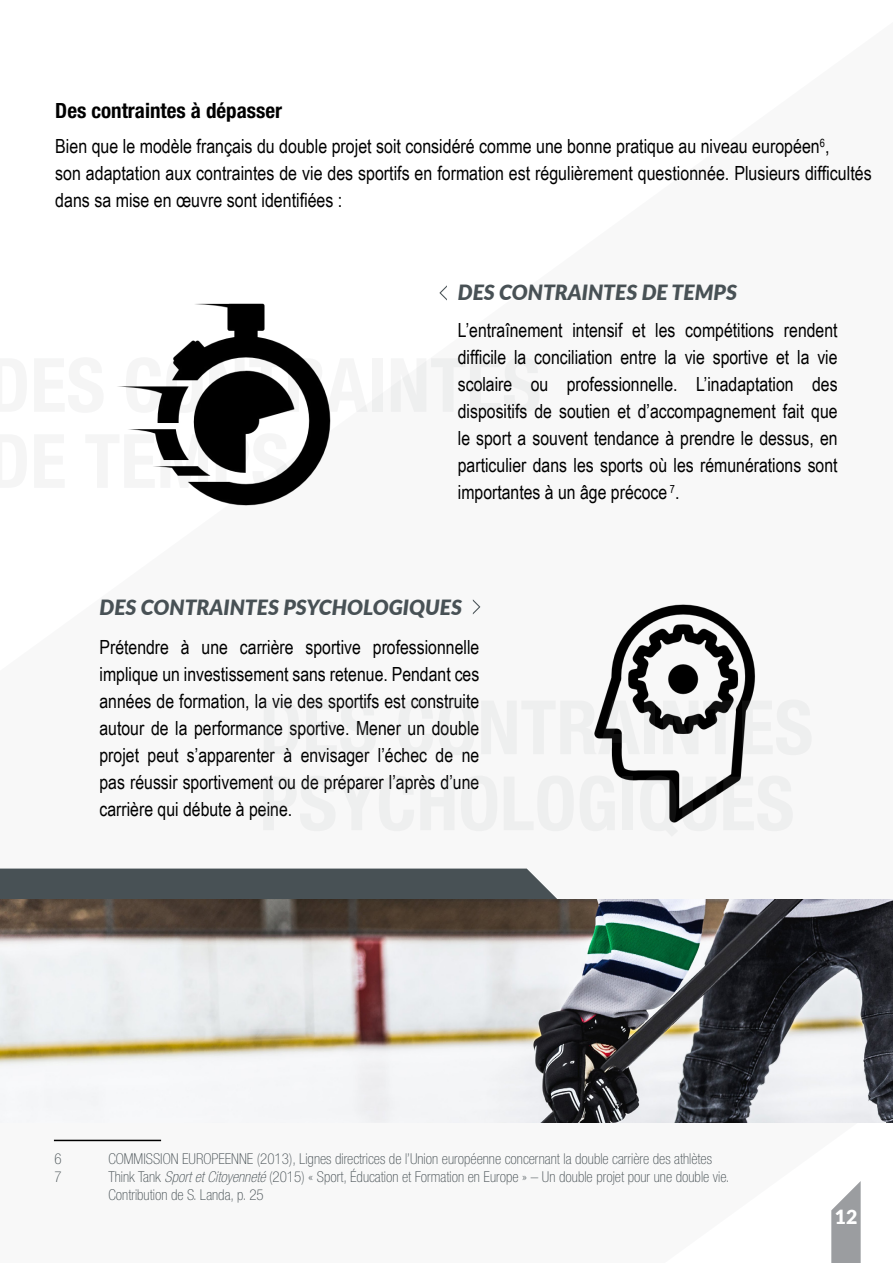
<style>
.page{position:relative;width:893px;height:1263px;background:#fff}
.page>*{position:absolute;margin:0;border:0;box-sizing:border-box;transform-origin:0 0}
.Style_de_paragraphe{font:italic 900 21px "Lato";color:#485155}
.Style_de_paragraphe-2{font:700 condensed 21px "Helvetica Neue LT Std";color:#000}
.t1{font:19.5px/27px "Arial Narrow";color:#000;text-align:justify}
.t2{font:900 19.5px "Lato";color:#fff}
.t3{font:100 condensed 15px "Helvetica Neue LT Std";color:#485155}
.s1{font-style:italic}
</style>
<div class="page">
<hr style="left:54px;top:1140px;width:107px;height:1px;background:#000">
<img style="left:117px;top:303px;width:214px;height:203px">
<svg style="left:439px;top:285px;width:8px;height:15px"></svg>
<svg style="left:473px;top:599px;width:7px;height:15px"></svg>
<img style="left:594px;top:604px;width:162px;height:219px">
<svg style="left:0;top:868px;width:618px;height:32px;background:#5f666a"></svg>
<img style="left:0;top:900px;width:893px;height:223px">
<p class="Style_de_paragraphe-2" style="left:55px;top:98px;width:228px">Des contraintes à dépasser</p>
<p class="t1" style="left:55px;top:132px;width:776px">Bien que le modèle français du double projet soit considéré comme une bonne pratique au niveau européen<sup>6</sup>,</p>
<p class="t1" style="left:55px;top:159px;width:818px">son adaptation aux contraintes de vie des sportifs en formation est régulièrement questionnée. Plusieurs difficultés dans sa mise en œuvre sont identifiées :</p>
<p class="Style_de_paragraphe" style="left:458px;top:277px;width:281px">DES CONTRAINTES DE TEMPS</p>
<p class="t1" style="left:458px;top:316px;width:381px">L’entraînement intensif et les compétitions rendent difficile la conciliation entre la vie sportive et la vie scolaire ou professionnelle. L’inadaptation des dispositifs de soutien et d’accompagnement fait que le sport a souvent tendance à prendre le dessus, en particulier dans les sports où les rémunérations sont importantes à un âge précoce <sup>7</sup>.</p>
<p class="Style_de_paragraphe" style="left:99px;top:591px;width:364px">DES CONTRAINTES PSYCHOLOGIQUES</p>
<p class="t1" style="left:99px;top:633px;width:381px">Prétendre à une carrière sportive professionnelle implique un investissement sans retenue. Pendant ces années de formation, la vie des sportifs est construite autour de la performance sportive. Mener un double projet peut s’apparenter à envisager l’échec de ne pas réussir sportivement ou de préparer l’après d’une carrière qui débute à peine.</p>
<p class="t3" style="left:54px;top:1150px;width:9px">6</p>
<p class="t3" style="left:108px;top:1150px;width:605px">COMMISSION EUROPEENNE (2013), Lignes directrices de l’Union européenne concernant la double carrière des athlètes</p>
<p class="t3" style="left:54px;top:1168px;width:9px">7</p>
<p class="t3" style="left:108px;top:1168px;width:622px">Think Tank <span class="s1">Sport et Citoyenneté</span> (2015) « Sport, Éducation et Formation en Europe » – Un double projet pour une double vie.</p>
<p class="t3" style="left:108px;top:1186px;width:157px">Contribution de S. Landa, p. 25</p>
<p class="t2" style="left:835px;top:1202px;width:24px">12</p>
</div>
